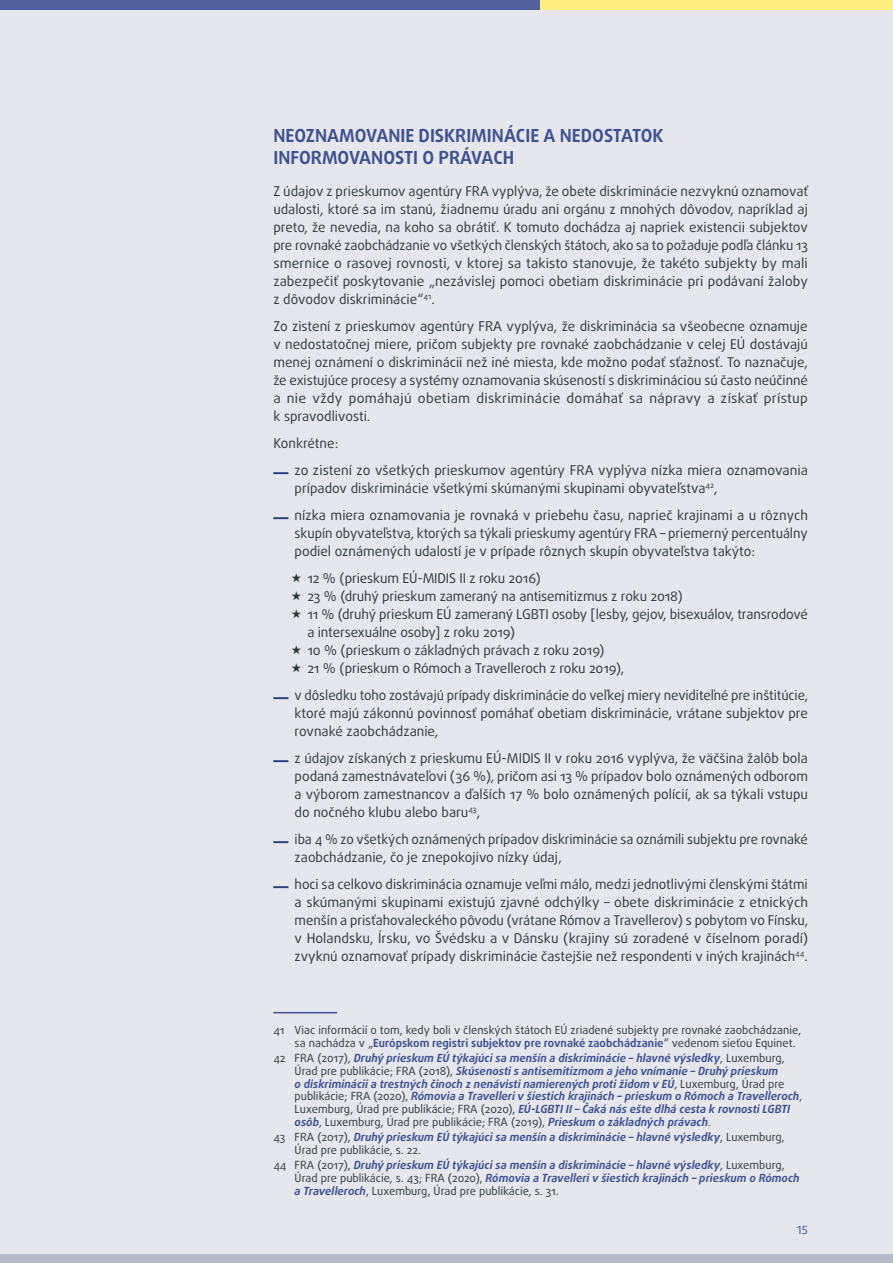
<style>
.page{position:relative;width:893px;height:1263px;background:#fff}
.page>*{position:absolute;margin:0;border:0;box-sizing:border-box;transform-origin:0 0}
.TITLE_2{font:700 18px/22.5px "Daxline Pro";color:#3e5293}
.BODYTEXT{font:13.5px/18px "Daxline Pro";color:#2f383f;text-align:justify}
.endnotes{font:italic 700 11.25px/12.8px "Daxline Pro";color:#3e5293}
.endnotes-2{font:11.25px/12.8px "Daxline Pro";color:#2f383f}
.t1{font:11.25px "Daxline Pro";color:#3e5293}
.s1{font-weight:700;font-size:18px;color:#2a3f79}
.s2{font-weight:700;color:#3e5293}
.s3{font-weight:400;font-style:normal;color:#2f383f}
</style>
<div class="page">
<div style="left:0;top:9px;width:893px;height:1249px;background:#e6e7ed"></div>
<div style="left:0;top:1254px;width:893px;height:9px;background:#b6bbca"></div>
<div style="left:0;top:0;width:540px;height:10px;background:#51609d"></div>
<div style="left:540px;top:0;width:353px;height:10px;background:#ffee81"></div>
<hr style="left:273px;top:1012px;width:64px;height:1px;background:#3e5293">
<h2 class="TITLE_2" style="left:273px;top:124px;width:391px">NEOZNAMOVANIE DISKRIMINÁCIE A NEDOSTATOK<br>INFORMOVANOSTI O PRÁVACH</h2>
<p class="BODYTEXT" style="left:273px;top:182px;width:536px">Z údajov z prieskumov agentúry FRA vyplýva, že obete diskriminácie nezvyknú oznamovať udalosti, ktoré sa im stanú, žiadnemu úradu ani orgánu z mnohých dôvodov, napríklad aj preto, že nevedia, na koho sa obrátiť. K tomuto dochádza aj napriek existencii subjektov pre rovnaké zaobchádzanie vo všetkých členských štátoch, ako sa to požaduje podľa článku 13 smernice o rasovej rovnosti, v ktorej sa takisto stanovuje, že takéto subjekty by mali zabezpečiť poskytovanie „nezávislej pomoci obetiam diskriminácie pri podávaní žaloby z dôvodov diskriminácie“<sup>41</sup>.</p>
<p class="BODYTEXT" style="left:273px;top:317px;width:536px">Zo zistení z prieskumov agentúry FRA vyplýva, že diskriminácia sa všeobecne oznamuje v nedostatočnej miere, pričom subjekty pre rovnaké zaobchádzanie v celej EÚ dostávajú menej oznámení o diskriminácii než iné miesta, kde možno podať sťažnosť. To naznačuje, že existujúce procesy a systémy oznamovania skúseností s diskrimináciou sú často neúčinné a nie vždy pomáhajú obetiam diskriminácie domáhať sa nápravy a získať prístup k spravodlivosti.</p>
<p class="BODYTEXT" style="left:273px;top:434px;width:67px">Konkrétne:</p>
<p class="BODYTEXT" style="left:295px;top:461px;width:515px;text-indent:-21px"><span class="s1">―</span> zo zistení zo všetkých prieskumov agentúry FRA vyplýva nízka miera oznamovania prípadov diskriminácie všetkými skúmanými skupinami obyvateľstva<sup>42</sup>,</p>
<p class="BODYTEXT" style="left:295px;top:506px;width:515px;text-indent:-21px"><span class="s1">―</span> nízka miera oznamovania je rovnaká v priebehu času, naprieč krajinami a u rôznych skupín obyvateľstva, ktorých sa týkali prieskumy agentúry FRA – priemerný percentuálny podiel oznámených udalostí je v prípade rôznych skupín obyvateľstva takýto:</p>
<p class="BODYTEXT" style="left:307px;top:569px;width:235px">12 % (prieskum EÚ-MIDIS II z roku 2016)</p>
<p class="BODYTEXT" style="left:307px;top:587px;width:377px">23 % (druhý prieskum zameraný na antisemitizmus z roku 2018)</p>
<p class="BODYTEXT" style="left:307px;top:605px;width:502px">11 % (druhý prieskum EÚ zameraný LGBTI osoby [lesby, gejov, bisexuálov, transrodové a intersexuálne osoby] z roku 2019)</p>
<p class="BODYTEXT" style="left:307px;top:641px;width:299px">10 % (prieskum o základných právach z roku 2019)</p>
<p class="BODYTEXT" style="left:307px;top:659px;width:318px">21 % (prieskum o Rómoch a Travelleroch z roku 2019),</p>
<p class="BODYTEXT" style="left:295px;top:686px;width:515px;text-indent:-21px"><span class="s1">―</span> v dôsledku toho zostávajú prípady diskriminácie do veľkej miery neviditeľné pre inštitúcie, ktoré majú zákonnú povinnosť pomáhať obetiam diskriminácie, vrátane subjektov pre rovnaké zaobchádzanie,</p>
<p class="BODYTEXT" style="left:295px;top:749px;width:515px;text-indent:-21px"><span class="s1">―</span> z údajov získaných z prieskumu EÚ-MIDIS II v roku 2016 vyplýva, že väčšina žalôb bola podaná zamestnávateľovi (36 %), pričom asi 13 % prípadov bolo oznámených odborom a výborom zamestnancov a ďalších 17 % bolo oznámených polícií, ak sa týkali vstupu do nočného klubu alebo baru<sup>43</sup>,</p>
<p class="BODYTEXT" style="left:295px;top:830px;width:515px;text-indent:-21px"><span class="s1">―</span> iba 4 % zo všetkých oznámených prípadov diskriminácie sa oznámili subjektu pre rovnaké zaobchádzanie, čo je znepokojivo nízky údaj,</p>
<p class="BODYTEXT" style="left:295px;top:875px;width:515px;text-indent:-21px"><span class="s1">―</span> hoci sa celkovo diskriminácia oznamuje veľmi málo, medzi jednotlivými členskými štátmi a skúmanými skupinami existujú zjavné odchýlky – obete diskriminácie z etnických menšín a prisťahovaleckého pôvodu (vrátane Rómov a Travellerov) s pobytom vo Fínsku, v Holandsku, Írsku, vo Švédsku a v Dánsku (krajiny sú zoradené v číselnom poradí) zvyknú oznamovať prípady diskriminácie častejšie než respondenti v iných krajinách<sup>44</sup>.</p>
<p class="endnotes-2" style="left:295px;top:1024px;width:508px;text-indent:-21px">41 Viac informácií o tom, kedy boli v členských štátoch EÚ zriadené subjekty pre rovnaké zaobchádzanie, sa nachádza v „<span class="s2">Európskom registri subjektov pre rovnaké zaobchádzanie</span>“ vedenom sieťou Equinet.</p>
<p class="endnotes" style="left:295px;top:1052px;width:509px;text-indent:-21px"><span class="s3">42 FRA (2017),</span> Druhý prieskum EÚ týkajúci sa menšín a diskriminácie – hlavné výsledky<span class="s3">, Luxemburg, Úrad pre publikácie; FRA (2018),</span> Skúsenosti s antisemitizmom a jeho vnímanie – Druhý prieskum<br>o diskriminácii a trestných činoch z nenávisti namierených proti židom v EÚ<span class="s3">, Luxemburg, Úrad pre publikácie; FRA (2020),</span> Rómovia a Travelleri v šiestich krajinách – prieskum o Rómoch a Travelleroch<span class="s3">, Luxemburg, Úrad pre publikácie; FRA (2020),</span> EÚ-LGBTI II – Čaká nás ešte dlhá cesta k rovnosti LGBTI osôb<span class="s3">, Luxemburg, Úrad pre publikácie; FRA (2019),</span> Prieskum o základných právach<span class="s3">.</span></p>
<p class="endnotes" style="left:295px;top:1131px;width:492px;text-indent:-21px"><span class="s3">43 FRA (2017),</span> Druhý prieskum EÚ týkajúci sa menšín a diskriminácie – hlavné výsledky<span class="s3">, Luxemburg,<br>Úrad pre publikácie, s. 22.</span></p>
<p class="endnotes" style="left:295px;top:1159px;width:506px;text-indent:-21px"><span class="s3">44 FRA (2017),</span> Druhý prieskum EÚ týkajúci sa menšín a diskriminácie – hlavné výsledky<span class="s3">, Luxemburg,<br>Úrad pre publikácie, s. 43; FRA (2020),</span> Rómovia a Travelleri v šiestich krajinách – prieskum o Rómoch a Travelleroch<span class="s3">, Luxemburg, Úrad pre publikácie, s. 31.</span></p>
<p class="t1" style="left:797px;top:1222px;width:13px">15</p>
</div>
